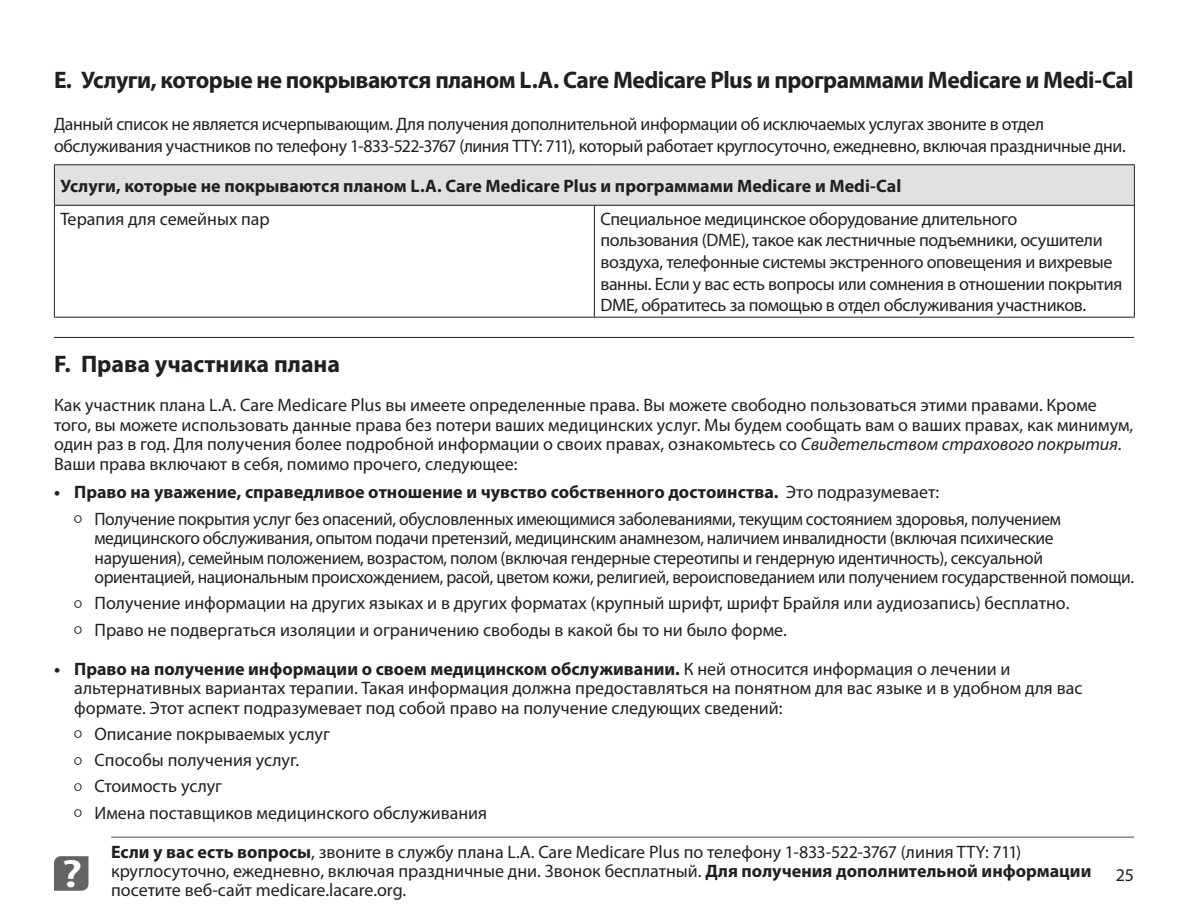
<style>
.page{position:relative;width:1188px;height:918px;background:#fff}
.page>*{position:absolute;margin:0;border:0;box-sizing:border-box;transform-origin:0 0}
.t1{font:700 24px "Myriad Pro";letter-spacing:-.02em;color:#231f20}
.t2{font:700 24px "Myriad Pro";color:#231f20}
.t3{font:18px/19.5px "Myriad Pro";letter-spacing:-.015em;color:#231f20}
.t4{font:700 18px/33px "Myriad Pro";color:#231f20}
.s1{font-weight:400}
.s2{font-style:italic}
.s3{font-weight:700}
.s4{font-weight:300;font-size:23.4px}
</style>
<div class="page">
<svg style="left:54px;top:856px;width:34px;height:35px"></svg>
<hr style="left:111px;top:837px;width:1023px;height:1px;background:#524a47">
<hr style="left:54px;top:337px;width:1080px;height:1px;background:#231f20">
<div style="left:54px;top:165px;width:1080px;height:40px;background:#e0e1e3"></div>
<hr style="left:54px;top:164px;width:540px;height:1px;background:#231f20">
<hr style="left:54px;top:165px;width:1px;height:40px;background:#231f20">
<hr style="left:594px;top:164px;width:541px;height:1px;background:#231f20">
<hr style="left:1134px;top:165px;width:1px;height:40px;background:#231f20">
<hr style="left:54px;top:205px;width:540px;height:1px;background:#231f20">
<hr style="left:54px;top:206px;width:1px;height:111px;background:#231f20">
<hr style="left:594px;top:205px;width:541px;height:1px;background:#231f20">
<hr style="left:594px;top:206px;width:1px;height:111px;background:#231f20">
<hr style="left:1134px;top:206px;width:1px;height:111px;background:#231f20">
<hr style="left:54px;top:317px;width:540px;height:1px;background:#231f20">
<hr style="left:594px;top:317px;width:541px;height:1px;background:#231f20">
<h2 class="t1" style="left:54px;top:64px;width:1081px">E. Услуги, которые не покрываются планом L.A. Care Medicare Plus и программами Medicare и Medi-Cal</h2>
<p class="t3" style="left:54px;top:113px;width:1073px;line-height:21.6px">Данный список не является исчерпывающим. Для получения дополнительной информации об исключаемых услугах звоните в отдел обслуживания участников по телефону 1-833-522-3767 (линия TTY: 711), который работает круглосуточно, ежедневно, включая праздничные дни.</p>
<p class="t4" style="left:60px;top:169px;width:842px">Услуги, которые не покрываются планом L.A. Care Medicare Plus и программами Medicare и Medi-Cal<br><span class="s1">Терапия для семейных пар</span></p>
<p class="t3" style="left:600px;top:208px;width:523px;line-height:21.6px">Специальное медицинское оборудование длительного<br>пользования (DME), такое как лестничные подъемники, осушители воздуха, телефонные системы экстренного оповещения и вихревые ванны. Если у вас есть вопросы или сомнения в отношении покрытия DME, обратитесь за помощью в отдел обслуживания участников.</p>
<h2 class="t2" style="left:54px;top:348px;width:288px">F. Права участника плана</h2>
<p class="t3" style="left:54px;top:395px;width:1081px">Как участник плана L.A. Care Medicare Plus вы имеете определенные права. Вы можете свободно пользоваться этими правами. Кроме того, вы можете использовать данные права без потери ваших медицинских услуг. Мы будем сообщать вам о ваших правах, как минимум, один раз в год. Для получения более подробной информации о своих правах, ознакомьтесь со <span class="s2">Свидетельством страхового покрытия</span>.<br>Ваши права включают в себя, помимо прочего, следующее:</p>
<p class="t3" style="left:74px;top:479px;width:988px;line-height:26.2px;text-indent:-20px"><span class="s3">• Право на уважение, справедливое отношение и чувство собственного достоинства.</span> Это подразумевает:<br><span class="s4">º</span> Получение покрытия услуг без опасений, обусловленных имеющимися заболеваниями, текущим состоянием здоровья, получением</p>
<p class="t3" style="left:94px;top:528px;width:1041px">медицинского обслуживания, опытом подачи претензий, медицинским анамнезом, наличием инвалидности (включая психические нарушения), семейным положением, возрастом, полом (включая гендерные стереотипы и гендерную идентичность), сексуальной ориентацией, национальным происхождением, расой, цветом кожи, религией, вероисповеданием или получением государственной помощи.</p>
<p class="t3" style="left:74px;top:590px;width:997px;line-height:26.2px"><span class="s4">º</span> Получение информации на других языках и в других форматах (крупный шрифт, шрифт Брайля или аудиозапись) бесплатно. <span class="s4">º</span> Право не подвергаться изоляции и ограничению свободы в какой бы то ни было форме.</p>
<p class="t3" style="left:74px;top:658px;width:1010px;text-indent:-20px"><span class="s3">• Право на получение информации о своем медицинском обслуживании.</span> К ней относится информация о лечении и альтернативных вариантах терапии. Такая информация должна предоставляться на понятном для вас языке и в удобном для вас формате. Этот аспект подразумевает под собой право на получение следующих сведений:</p>
<p class="t3" style="left:74px;top:720px;width:414px;line-height:26.2px"><span class="s4">º</span> Описание покрываемых услуг<br><span class="s4">º</span> Способы получения услуг.<br><span class="s4">º</span> Стоимость услуг<br><span class="s4">º</span> Имена поставщиков медицинского обслуживания</p>
<p class="t3" style="left:111px;top:842px;width:912px"><span class="s3">Если у вас есть вопросы</span>, звоните в службу плана L.A. Care Medicare Plus по телефону 1-833-522-3767 (линия TTY: 711)</p>
<p class="t3" style="left:111px;top:861px;width:982px">круглосуточно, ежедневно, включая праздничные дни. Звонок бесплатный. <span class="s3">Для получения дополнительной информации</span></p>
<p class="t3" style="left:62px;top:880px;width:346px"><sup>?</sup> посетите веб-сайт medicare.lacare.org.</p>
<p class="t3" style="left:1116px;top:865px;width:20px">25</p>
</div>
